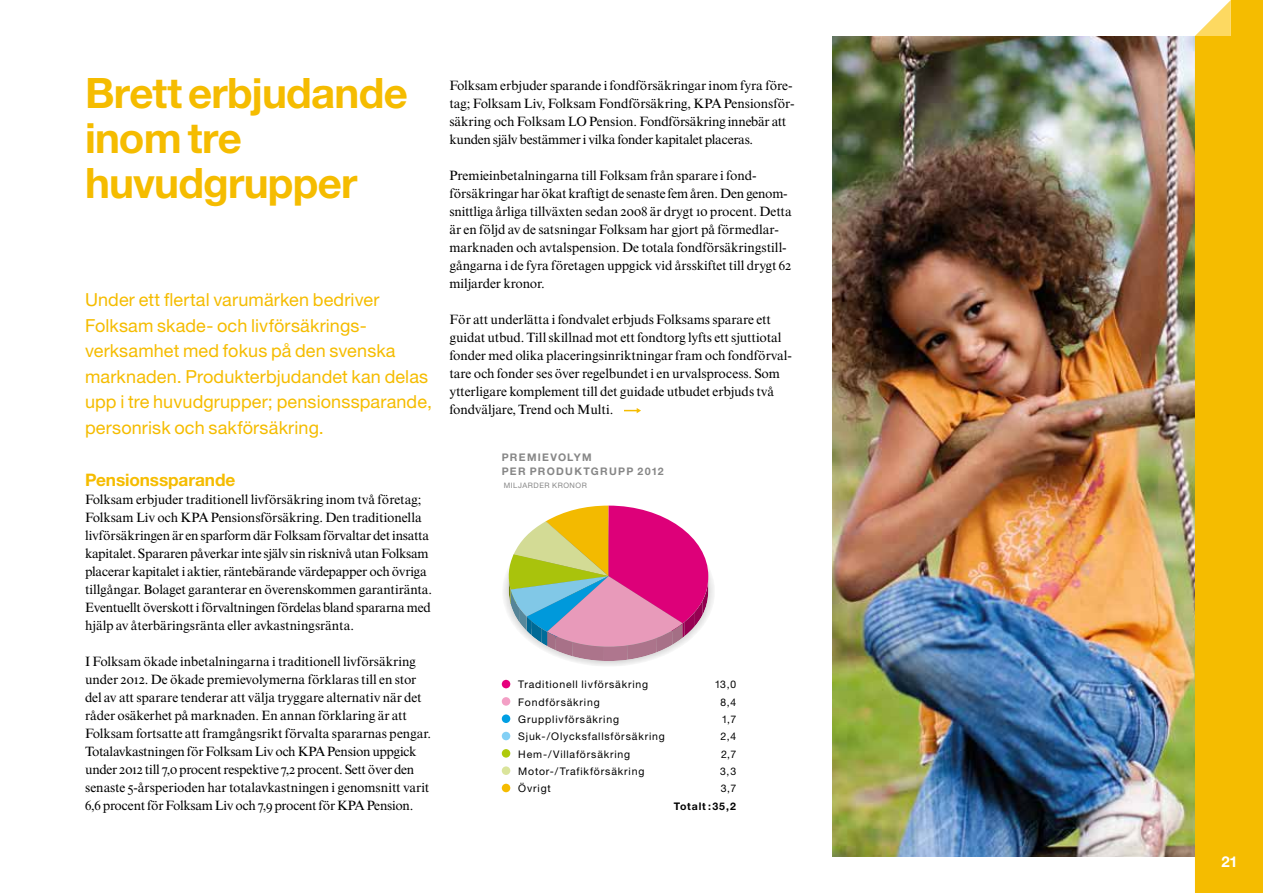
<style>
.page{position:relative;width:1263px;height:893px;background:#fff}
.page>*{position:absolute;margin:0;border:0;box-sizing:border-box;transform-origin:0 0}
.t1{font:700 42px/45px "Helvetica Folksam";letter-spacing:-.015em;color:#f5bc00}
.t2{font:18px/25.5px "Helvetica Folksam";letter-spacing:.01em;color:#f5bc00}
.t3{font:700 17.25px "Helvetica Folksam";letter-spacing:-.005em;color:#f5bc00}
.t4{font:700 15px "Helvetica Folksam";color:#fff}
.t5{font:13.5px/18px "Times Folksam";letter-spacing:-.01em;color:#000}
.t6{font:10.5px "Helvetica Folksam";letter-spacing:.08em;color:#000}
.t7{font:700 10.5px/13.5px "Helvetica Folksam";letter-spacing:.125em;color:#878787}
.t8{font:700 10.5px "Helvetica Folksam";letter-spacing:.085em;color:#000}
.t9{font:7.5px "Helvetica Folksam Tabell";letter-spacing:.075em;color:#878787}
</style>
<div class="page">
<div style="left:502px;top:680px;width:8px;height:8px;background:#e6007d;border-radius:50%"></div>
<div style="left:502px;top:697px;width:8px;height:9px;background:#f39fc5;border-radius:50%"></div>
<div style="left:502px;top:714px;width:8px;height:9px;background:#009fe3;border-radius:50%"></div>
<div style="left:502px;top:732px;width:8px;height:8px;background:#83d0f5;border-radius:50%"></div>
<div style="left:502px;top:749px;width:8px;height:9px;background:#afca0b;border-radius:50%"></div>
<div style="left:502px;top:766px;width:8px;height:9px;background:#dae49b;border-radius:50%"></div>
<div style="left:502px;top:784px;width:8px;height:8px;background:#f5bc00;border-radius:50%"></div>
<svg style="left:624px;top:408px;width:17px;height:5px"></svg>
<svg style="left:502px;top:517px;width:213px;height:150px"></svg>
<svg style="left:509px;top:506px;width:199px;height:155px"></svg>
<img style="left:832px;top:36px;width:363px;height:821px">
<div style="left:1195px;top:0;width:68px;height:893px;background:#f5bc00"></div>
<svg style="left:1195px;top:0;width:36px;height:36px"></svg>
<h1 class="t1" style="left:85px;top:69px;width:324px">Brett erbjudande inom tre huvudgrupper</h1>
<h2 class="t2" style="left:85px;top:287px;width:348px">Under ett flertal varumärken bedriver Folksam skade- och livförsäkrings&shy;verksamhet med fokus på den svenska marknaden. Produkterbjudandet kan delas upp i tre huvudgrupper; pensionssparande, personrisk och sakförsäkring.</h2>
<p class="t3" style="left:85px;top:469px;width:152px">Pensionssparande</p>
<p class="t5" style="left:85px;top:490px;width:349px">Folksam erbjuder traditionell livförsäkring inom två företag; Folksam Liv och KPA Pensionsförsäkring. Den traditionella livförsäkringen är en sparform där Folksam förvaltar det insatta kapitalet. Spararen påverkar inte själv sin risknivå utan Folksam placerar kapitalet i aktier, räntebärande värdepapper och övriga tillgångar. Bolaget garanterar en överenskommen garantiränta.<br>Eventuellt överskott i förvaltningen fördelas bland spararna med hjälp av återbäringsränta eller avkastningsränta.</p>
<p class="t5" style="left:85px;top:652px;width:347px">I Folksam ökade inbetalningarna i traditionell livförsäkring under 2012. De ökade premievolymerna förklaras till en stor del av att sparare tenderar att välja tryggare alternativ när det råder osäkerhet på marknaden. En annan förklaring är att Folksam fortsatte att framgångsrikt förvalta spararnas pengar.<br>Totalavkastningen för Folksam Liv och KPA Pension uppgick under 2012 till 7,0 procent respektive 7,2 procent. Sett över den senaste 5-årsperioden har totalavkastningen i genomsnitt varit 6,6 procent för Folksam Liv och 7,9 procent för KPA Pension.</p>
<p class="t5" style="left:449px;top:76px;width:347px">Folksam erbjuder sparande i fondförsäkringar inom fyra före&shy;tag; Folksam Liv, Folksam Fondförsäkring, KPA Pensionsför&shy;säkring och Folksam LO Pension. Fondförsäkring innebär att kunden själv bestämmer i vilka fonder kapitalet placeras.</p>
<p class="t5" style="left:449px;top:166px;width:344px">Premieinbetalningarna till Folksam från sparare i fond&shy;försäkringar har ökat kraftigt de senaste fem åren. Den genom&shy;snittliga årliga tillväxten sedan 2008 är drygt 10 procent. Detta är en följd av de satsningar Folksam har gjort på förmedlar&shy;marknaden och avtalspension. De totala fondförsäkringstill&shy;gångarna i de fyra företagen uppgick vid årsskiftet till drygt 62 miljarder kronor.</p>
<p class="t5" style="left:449px;top:310px;width:344px">För att underlätta i fondvalet erbjuds Folksams sparare ett guidat utbud. Till skillnad mot ett fondtorg lyfts ett sjuttiotal fonder med olika placeringsinriktningar fram och fondförval&shy;tare och fonder ses över regelbundet i en urvalsprocess. Som ytterligare komplement till det guidade utbudet erbjuds två fondväljare, Trend och Multi.</p>
<p class="t7" style="left:502px;top:450px;width:91px">Premi eVOLYM per produkt</p>
<p class="t7" style="left:591px;top:464px;width:27px">grupp</p>
<p class="t7" style="left:637px;top:464px;width:28px">2012</p>
<p class="t9" style="left:504px;top:481px;width:85px">MILJARDER KRONOR</p>
<p class="t6" style="left:518px;top:678px;width:131px">Traditionell livförsäkring</p>
<p class="t6" style="left:715px;top:678px;width:22px">13,0</p>
<p class="t6" style="left:518px;top:696px;width:83px">Fondförsäkring</p>
<p class="t6" style="left:720px;top:696px;width:17px">8,4</p>
<p class="t6" style="left:518px;top:713px;width:102px">Grupplivförsäkring</p>
<p class="t6" style="left:723px;top:713px;width:15px">1,7</p>
<p class="t6" style="left:518px;top:730px;width:148px">Sjuk-/Olycksfallsförsäkring</p>
<p class="t6" style="left:720px;top:730px;width:17px">2,4</p>
<p class="t6" style="left:518px;top:748px;width:114px">Hem-/Villaförsäkring</p>
<p class="t6" style="left:721px;top:748px;width:16px">2,7</p>
<p class="t6" style="left:518px;top:765px;width:128px">Motor-/Trafikförsäkring</p>
<p class="t6" style="left:720px;top:765px;width:17px">3,3</p>
<p class="t6" style="left:518px;top:782px;width:34px">Övrigt</p>
<p class="t6" style="left:721px;top:782px;width:17px">3,7</p>
<p class="t8" style="left:674px;top:799px;width:64px">Totalt:35,2</p>
<p class="t4" style="left:1221px;top:852px;width:16px">21</p>
</div>
